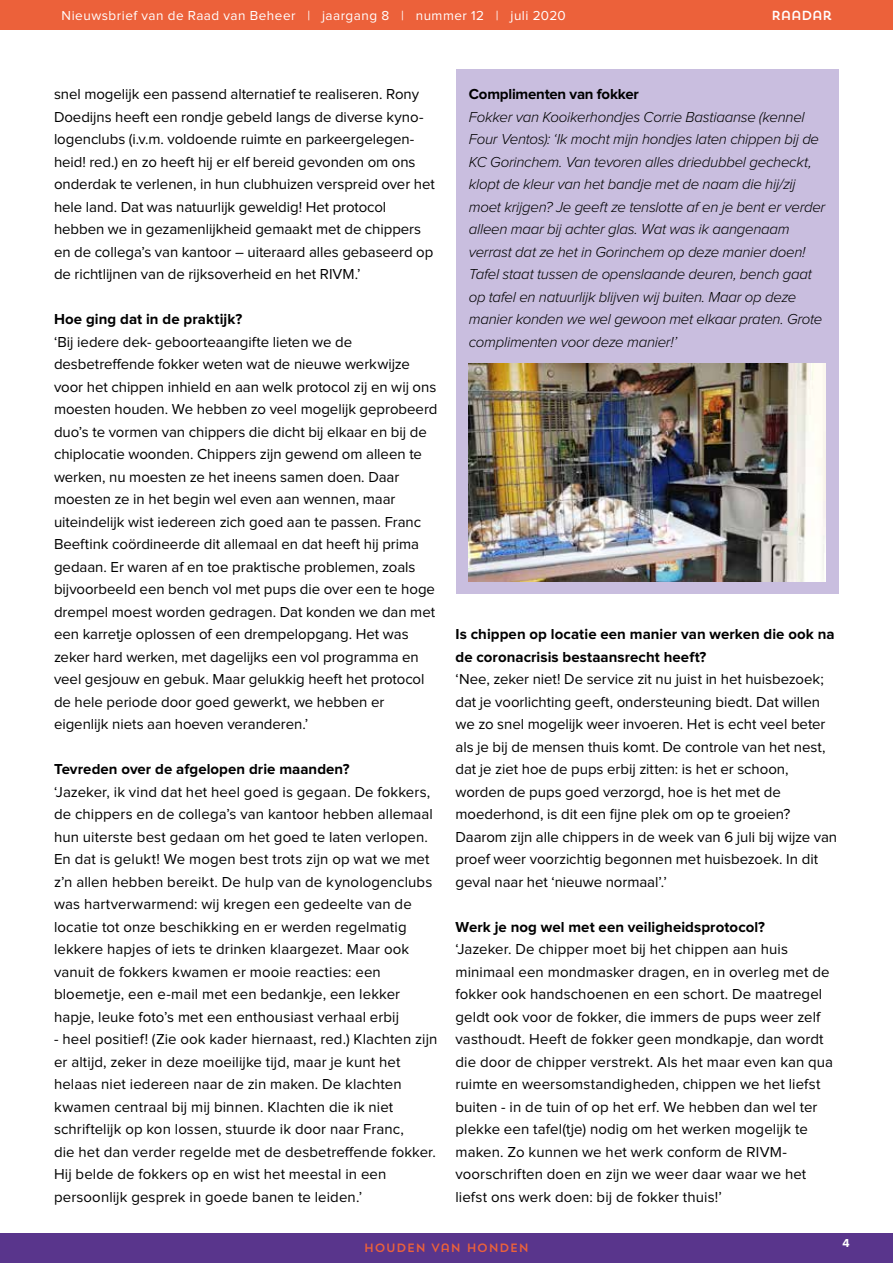
<style>
.page{position:relative;width:893px;height:1263px;background:#fff}
.page>*{position:absolute;margin:0;border:0;box-sizing:border-box;transform-origin:0 0}
.t1{font:15px/22.5px "Proxima Nova";color:#000}
.t2{font:italic 300 15px/22.5px "Proxima Nova";letter-spacing:-.02em;color:#000}
.t3{font:700 15px/22.5px "Proxima Nova";letter-spacing:.005em;color:#000}
.t4{font:700 15px "Proxima Nova";letter-spacing:-.015em;color:#000}
.t5{font:13.5px "Proxima Nova";letter-spacing:.035em;color:#fff}
.t6{font:13.05px "Trend Sans One";letter-spacing:-.07em;color:#fff}
.t7{font:12px "Trend Sans One";color:#ec613a}
.t8{font:700 12px "Proxima Nova";color:#fff}
</style>
<div class="page">
<div style="left:0;top:1233px;width:893px;height:30px;background:#59358c"></div>
<div style="left:0;top:0;width:893px;height:30px;background:#ec613a"></div>
<div style="left:456px;top:69px;width:383px;height:525px;background:#c9bedf"></div>
<img style="left:469px;top:363px;width:357px;height:218px">
<p class="t5" style="left:62px;top:9px;width:506px">Nieuwsbrief van de Raad van Beheer | jaargang 8 | nummer 12 | juli 2020</p>
<p class="t6" style="left:771px;top:7px;width:63px">RAADAR</p>
<p class="t1" style="left:54px;top:83px;width:382px">snel mogelijk een passend alternatief te realiseren. Rony Doedijns heeft een rondje gebeld langs de diverse kyno&shy;logenclubs (i.v.m. voldoende ruimte en parkeergelegen&shy;heid! red.) en zo heeft hij er elf bereid gevonden om ons onderdak te verlenen, in hun clubhuizen verspreid over het hele land. Dat was natuurlijk geweldig! Het protocol hebben we in gezamenlijkheid gemaakt met de chippers en de collega’s van kantoor – uiteraard alles gebaseerd op de richtlijnen van de rijksoverheid en het RIVM.’</p>
<p class="t3" style="left:54px;top:308px;width:190px">Hoe ging dat in de praktijk?</p>
<p class="t1" style="left:54px;top:331px;width:385px">‘Bij iedere dek- geboorteaangifte lieten we de desbetreffende fokker weten wat de nieuwe werkwijze voor het chippen inhield en aan welk protocol zij en wij ons moesten houden. We hebben zo veel mogelijk geprobeerd duo’s te vormen van chippers die dicht bij elkaar en bij de chiplocatie woonden. Chippers zijn gewend om alleen te werken, nu moesten ze het ineens samen doen. Daar moesten ze in het begin wel even aan wennen, maar uiteindelijk wist iedereen zich goed aan te passen. Franc Beeftink coördineerde dit allemaal en dat heeft hij prima gedaan. Er waren af en toe praktische problemen, zoals bijvoorbeeld een bench vol met pups die over een te hoge drempel moest worden gedragen. Dat konden we dan met een karretje oplossen of een drempelopgang. Het was zeker hard werken, met dagelijks een vol programma en veel gesjouw en gebuk. Maar gelukkig heeft het protocol de hele periode door goed gewerkt, we hebben er eigenlijk niets aan hoeven veranderen.’</p>
<p class="t3" style="left:54px;top:758px;width:297px">Tevreden over de afgelopen drie maanden?</p>
<p class="t1" style="left:54px;top:781px;width:380px">‘Jazeker, ik vind dat het heel goed is gegaan. De fokkers, de chippers en de collega’s van kantoor hebben allemaal hun uiterste best gedaan om het goed te laten verlopen.<br>En dat is gelukt! We mogen best trots zijn op wat we met z’n allen hebben bereikt. De hulp van de kynologenclubs was hartverwarmend: wij kregen een gedeelte van de locatie tot onze beschikking en er werden regelmatig lekkere hapjes of iets te drinken klaargezet. Maar ook vanuit de fokkers kwamen er mooie reacties: een bloemetje, een e-mail met een bedankje, een lekker hapje, leuke foto’s met een enthousiast verhaal erbij</p>
<p class="t1" style="left:54px;top:1028px;width:385px">- heel positief! (Zie ook kader hiernaast, red.) Klachten zijn er altijd, zeker in deze moeilijke tijd, maar je kunt het helaas niet iedereen naar de zin maken. De klachten kwamen centraal bij mij binnen. Klachten die ik niet schriftelijk op kon lossen, stuurde ik door naar Franc,<br>die het dan verder regelde met de desbetreffende fokker.<br>Hij belde de fokkers op en wist het meestal in een persoonlijk gesprek in goede banen te leiden.’</p>
<p class="t4" style="left:469px;top:87px;width:172px">Complimenten van fokker</p>
<p class="t2" style="left:469px;top:106px;width:358px">Fokker van Kooikerhondjes Corrie Bastiaanse (kennel Four Ventos): ‘Ik mocht mijn hondjes laten chippen bij de KC Gorinchem. Van tevoren alles driedubbel gecheckt, klopt de kleur van het bandje met de naam die hij/zij moet krijgen? Je geeft ze tenslotte af en je bent er verder alleen maar bij achter glas. Wat was ik aangenaam verrast dat ze het in Gorinchem op deze manier doen!<br>Tafel staat tussen de openslaande deuren, bench gaat op tafel en natuurlijk blijven wij buiten. Maar op deze manier konden we wel gewoon met elkaar praten. Grote complimenten voor deze manier!’</p>
<p class="t3" style="left:455px;top:623px;width:381px">Is chippen op locatie een manier van werken die ook na de coronacrisis bestaansrecht heeft?</p>
<p class="t1" style="left:455px;top:668px;width:383px">‘Nee, zeker niet! De service zit nu juist in het huisbezoek; dat je voorlichting geeft, ondersteuning biedt. Dat willen we zo snel mogelijk weer invoeren. Het is echt veel beter als je bij de mensen thuis komt. De controle van het nest, dat je ziet hoe de pups erbij zitten: is het er schoon, worden de pups goed verzorgd, hoe is het met de moederhond, is dit een fijne plek om op te groeien?<br>Daarom zijn alle chippers in de week van 6 juli bij wijze van proef weer voorzichtig begonnen met huisbezoek. In dit geval naar het ‘nieuwe normaal’.’</p>
<p class="t3" style="left:455px;top:916px;width:311px">Werk je nog wel met een veiligheidsprotocol?</p>
<p class="t1" style="left:455px;top:938px;width:379px">‘Jazeker. De chipper moet bij het chippen aan huis minimaal een mondmasker dragen, en in overleg met de fokker ook handschoenen en een schort. De maatregel geldt ook voor de fokker, die immers de pups weer zelf vasthoudt. Heeft de fokker geen mondkapje, dan wordt die door de chipper verstrekt. Als het maar even kan qua ruimte en weersomstandigheden, chippen we het liefst buiten - in de tuin of op het erf. We hebben dan wel ter plekke een tafel(tje) nodig om het werken mogelijk te maken. Zo kunnen we het werk conform de RIVM&shy;voorschriften doen en zijn we weer daar waar we het liefst ons werk doen: bij de fokker thuis!’</p>
<p class="t7" style="left:364px;top:1240px;width:167px">HOUDEN VAN HONDEN</p>
<p class="t8" style="left:842px;top:1237px;width:9px">4</p>
</div>
